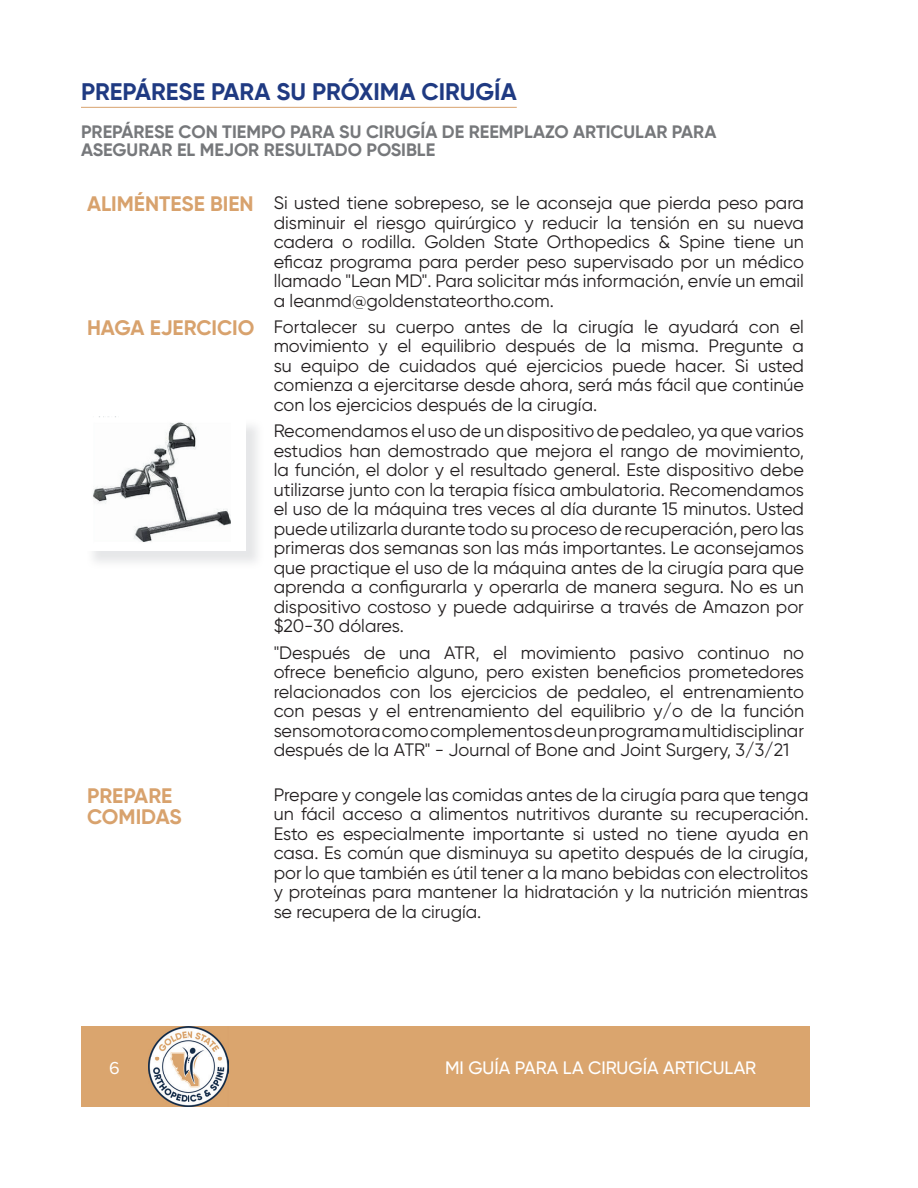
<style>
.page{position:relative;width:918px;height:1188px;background:#fff}
.page>*{position:absolute;margin:0;border:0;box-sizing:border-box;transform-origin:0 0}
.t1{font:700 24px "Gilroy";color:#1f3a82}
.t2{font:700 21px/21px "Gilroy";color:#d8a26d}
.t3{font:18px/19.5px "Gilroy";color:#231f20;text-align:justify}
.t4{font:700 18px/18px "Gilroy";color:#76787b}
.t5{font:500 18px "Gilroy";color:#fff}
.t6{font:18px "Proxima Nova";color:#fff}
.s1{font-weight:700;font-size:21px;color:#d8a26d}
</style>
<div class="page">
<div style="left:81px;top:1026px;width:729px;height:81px;background:#daa56e"></div>
<img style="left:149px;top:1027px;width:79px;height:30px">
<img style="left:148px;top:1057px;width:81px;height:50px">
<hr style="left:81px;top:107px;width:436px;height:1px;background:#d8a26d">
<img style="left:92px;top:417px;width:139px;height:126px">
<h1 class="t1" style="left:81px;top:77px;width:437px">PREPÁRESE PARA SU PRÓXIMA CIRUGÍA</h1>
<p class="t4" style="left:81px;top:123px;width:637px">PREPÁRESE CON TIEMPO PARA SU CIRUGÍA DE REEMPLAZO ARTICULAR PARA<br>ASEGURAR EL MEJOR RESULTADO POSIBLE</p>
<p class="t3" style="left:274px;top:193px;width:532px;text-indent:-187px"><span class="s1">ALIMÉNTESE BIEN</span> Si usted tiene sobrepeso, se le aconseja que pierda peso para disminuir el riesgo quirúrgico y reducir la tensión en su nueva cadera o rodilla. Golden State Orthopedics &amp; Spine tiene un eficaz programa para perder peso supervisado por un médico llamado "Lean MD". Para solicitar más información, envíe un email a leanmd@goldenstateortho.com.</p>
<p class="t3" style="left:274px;top:317px;width:532px;text-indent:-187px"><span class="s1">HAGA EJERCICIO</span> Fortalecer su cuerpo antes de la cirugía le ayudará con el movimiento y el equilibrio después de la misma. Pregunte a su equipo de cuidados qué ejercicios puede hacer. Si usted comienza a ejercitarse desde ahora, será más fácil que continúe con los ejercicios después de la cirugía.</p>
<p class="t3" style="left:274px;top:421px;width:532px">Recomendamos el uso de un dispositivo de pedaleo, ya que varios estudios han demostrado que mejora el rango de movimiento, la función, el dolor y el resultado general. Este dispositivo debe utilizarse junto con la terapia física ambulatoria. Recomendamos el uso de la máquina tres veces al día durante 15 minutos. Usted puede utilizarla durante todo su proceso de recuperación, pero las primeras dos semanas son las más importantes. Le aconsejamos que practique el uso de la máquina antes de la cirugía para que aprenda a configurarla y operarla de manera segura. No es un dispositivo costoso y puede adquirirse a través de Amazon por $20-30 dólares.</p>
<p class="t3" style="left:274px;top:642px;width:532px">"Después de una ATR, el movimiento pasivo continuo no ofrece beneficio alguno, pero existen beneficios prometedores relacionados con los ejercicios de pedaleo, el entrenamiento con pesas y el entrenamiento del equilibrio y/o de la función sensomotora como complementos de un programa multidisciplinar después de la ATR" - Journal of Bone and Joint Surgery, 3/3/21</p>
<p class="t2" style="left:87px;top:785px;width:96px">PREPARE<br>COMIDAS</p>
<p class="t3" style="left:274px;top:784px;width:536px">Prepare y congele las comidas antes de la cirugía para que tenga un fácil acceso a alimentos nutritivos durante su recuperación.<br>Esto es especialmente importante si usted no tiene ayuda en casa. Es común que disminuya su apetito después de la cirugía, por lo que también es útil tener a la mano bebidas con electrolitos y proteínas para mantener la hidratación y la nutrición mientras se recupera de la cirugía.</p>
<p class="t6" style="left:109px;top:1059px;width:12px">6</p>
<p class="t5" style="left:445px;top:1056px;width:313px">MI GUÍA PARA LA CIRUGÍA ARTICULAR</p>
</div>
